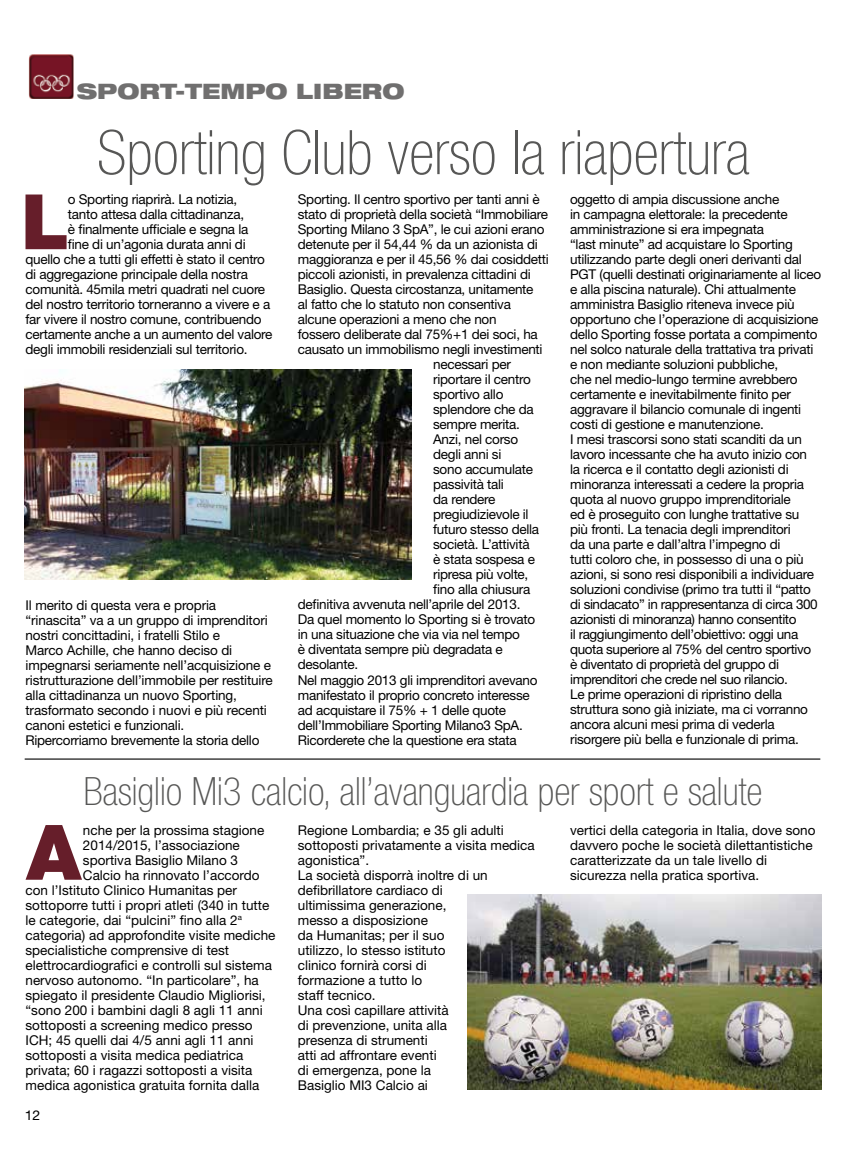
<style>
.page{position:relative;width:851px;height:1149px;background:#fff}
.page>*{position:absolute;margin:0;border:0;box-sizing:border-box;transform-origin:0 0}
.t1{font:900 76.5px "Helvetica Neue LT Std";color:#661e2a}
.t2{font:100 condensed 61.5px "Helvetica Neue LT Std";color:#575756}
.t3{font:100 condensed 39px "Helvetica Neue LT Std";color:#575756}
.t4{font:900 expanded 21.3px "Helvetica Neue LT Std";color:#706f6f}
.t5{font:13.5px/15px "Helvetica Neue LT Std";letter-spacing:-.02em;color:#000}
.t6{font:13.5px/15px "Helvetica Neue LT Std";color:#000}
.t7{font:13.5px "Helvetica Neue LT Std";letter-spacing:-.02em;color:#000;scale:1.04 1}
</style>
<div class="page">
<img style="left:30px;top:55px;width:43px;height:43px">
<div style="left:26px;top:51px;width:51px;height:51px;border:3px solid #fff"></div>
<img style="left:467px;top:894px;width:354px;height:195px">
<img style="left:25px;top:369px;width:387px;height:210px">
<hr style="left:25px;top:758px;width:795px;height:1px;background:#000">
<h3 class="t4" style="left:77px;top:77px;width:329px">SPORT-TEMPO LIBERO</h3>
<h2 class="t2" style="left:97px;top:118px;width:654px">Sporting Club verso la riapertura</h2>
<h1 class="t1" style="left:21px;top:176px;width:50px">L</h1>
<p class="t5" style="left:68px;top:192px;width:171px">o Sporting riaprirà. La notizia,</p>
<p class="t5" style="left:68px;top:207px;width:178px">tanto attesa dalla cittadinanza,</p>
<p class="t5" style="left:68px;top:222px;width:182px">è finalmente ufficiale e segna la</p>
<p class="t5" style="left:68px;top:237px;width:179px">fine di un’agonia durata anni di</p>
<p class="t5" style="left:26px;top:252px;width:241px">quello che a tutti gli effetti è stato il centro</p>
<p class="t5" style="left:26px;top:267px;width:224px">di aggregazione principale della nostra</p>
<p class="t5" style="left:26px;top:282px;width:241px">comunità. 45mila metri quadrati nel cuore</p>
<p class="t5" style="left:26px;top:297px;width:246px">del nostro territorio torneranno a vivere e a</p>
<p class="t5" style="left:26px;top:312px;width:238px">far vivere il nostro comune, contribuendo</p>
<p class="t5" style="left:26px;top:327px;width:248px">certamente anche a un aumento del valore</p>
<p class="t5" style="left:26px;top:342px;width:223px">degli immobili residenziali sul territorio.</p>
<p class="t5" style="left:26px;top:597px;width:249px">Il merito di questa vera e propria “rinascita” va a un gruppo di imprenditori nostri concittadini, i fratelli Stilo e<br>Marco Achille, che hanno deciso di impegnarsi seriamente nell’acquisizione e ristrutturazione dell’immobile per restituire alla cittadinanza un nuovo Sporting, trasformato secondo i nuovi e più recenti canoni estetici e funzionali.<br>Ripercorriamo brevemente la storia dello</p>
<p class="t5" style="left:298px;top:191px;width:243px">Sporting. Il centro sportivo per tanti anni è</p>
<p class="t5" style="left:298px;top:206px;width:252px">stato di proprietà della società “Immobiliare</p>
<p class="t5" style="left:298px;top:221px;width:248px">Sporting Milano 3 SpA”, le cui azioni erano</p>
<p class="t5" style="left:298px;top:236px;width:241px">detenute per il 54,44 % da un azionista di</p>
<p class="t5" style="left:298px;top:251px;width:252px">maggioranza e per il 45,56 % dai cosiddetti</p>
<p class="t5" style="left:298px;top:266px;width:234px">piccoli azionisti, in prevalenza cittadini di</p>
<p class="t5" style="left:298px;top:281px;width:237px">Basiglio. Questa circostanza, unitamente</p>
<p class="t5" style="left:298px;top:296px;width:215px">al fatto che lo statuto non consentiva</p>
<p class="t5" style="left:298px;top:311px;width:200px">alcune operazioni a meno che non</p>
<p class="t5" style="left:298px;top:326px;width:241px">fossero deliberate dal 75%+1 dei soci, ha</p>
<p class="t5" style="left:298px;top:341px;width:246px">causato un immobilismo negli investimenti</p>
<p class="t5" style="left:433px;top:356px;width:79px">necessari per</p>
<p class="t5" style="left:433px;top:371px;width:99px">riportare il centro</p>
<p class="t5" style="left:433px;top:386px;width:72px">sportivo allo</p>
<p class="t5" style="left:433px;top:401px;width:102px">splendore che da</p>
<p class="t5" style="left:433px;top:416px;width:88px">sempre merita.</p>
<p class="t5" style="left:433px;top:431px;width:86px">Anzi, nel corso</p>
<p class="t5" style="left:433px;top:446px;width:70px">degli anni si</p>
<p class="t5" style="left:433px;top:461px;width:101px">sono accumulate</p>
<p class="t5" style="left:433px;top:476px;width:72px">passività tali</p>
<p class="t5" style="left:433px;top:491px;width:64px">da rendere</p>
<p class="t5" style="left:433px;top:506px;width:97px">pregiudizievole il</p>
<p class="t5" style="left:433px;top:521px;width:107px">futuro stesso della</p>
<p class="t5" style="left:433px;top:536px;width:98px">società. L’attività</p>
<p class="t5" style="left:433px;top:551px;width:103px">è stata sospesa e</p>
<p class="t5" style="left:433px;top:566px;width:97px">ripresa più volte,</p>
<p class="t5" style="left:433px;top:581px;width:99px">fino alla chiusura</p>
<p class="t5" style="left:298px;top:596px;width:224px">definitiva avvenuta nell’aprile del 2013.</p>
<p class="t5" style="left:298px;top:611px;width:239px">Da quel momento lo Sporting si è trovato</p>
<p class="t5" style="left:298px;top:626px;width:224px">in una situazione che via via nel tempo</p>
<p class="t5" style="left:298px;top:641px;width:206px">è diventata sempre più degradata e</p>
<p class="t5" style="left:298px;top:656px;width:62px">desolante.</p>
<p class="t5" style="left:298px;top:671px;width:241px">Nel maggio 2013 gli imprenditori avevano</p>
<p class="t5" style="left:298px;top:686px;width:233px">manifestato il proprio concreto interesse</p>
<p class="t5" style="left:298px;top:701px;width:210px">ad acquistare il 75% + 1 delle quote</p>
<p class="t5" style="left:298px;top:716px;width:226px">dell’Immobiliare Sporting Milano3 SpA.</p>
<p class="t5" style="left:298px;top:731px;width:220px">Ricorderete che la questione era stata</p>
<p class="t5" style="left:570px;top:191px;width:252px">oggetto di ampia discussione anche<br>in campagna elettorale: la precedente amministrazione si era impegnata<br>“last minute” ad acquistare lo Sporting utilizzando parte degli oneri derivanti dal PGT (quelli destinati originariamente al liceo e alla piscina naturale). Chi attualmente amministra Basiglio riteneva invece più opportuno che l’operazione di acquisizione dello Sporting fosse portata a compimento nel solco naturale della trattativa tra privati e non mediante soluzioni pubbliche,<br>che nel medio-lungo termine avrebbero certamente e inevitabilmente finito per aggravare il bilancio comunale di ingenti costi di gestione e manutenzione.<br>I mesi trascorsi sono stati scanditi da un lavoro incessante che ha avuto inizio con<br>la ricerca e il contatto degli azionisti di minoranza interessati a cedere la propria quota al nuovo gruppo imprenditoriale<br>ed è proseguito con lunghe trattative su<br>più fronti. La tenacia degli imprenditori<br>da una parte e dall’altra l’impegno di<br>tutti coloro che, in possesso di una o più azioni, si sono resi disponibili a individuare soluzioni condivise (primo tra tutti il “patto di sindacato” in rappresentanza di circa 300 azionisti di minoranza) hanno consentito<br>il raggiungimento dell’obiettivo: oggi una quota superiore al 75% del centro sportivo è diventato di proprietà del gruppo di imprenditori che crede nel suo rilancio.<br>Le prime operazioni di ripristino della struttura sono già iniziate, ma ci vorranno ancora alcuni mesi prima di vederla risorgere più bella e funzionale di prima.</p>
<h3 class="t3" style="left:83px;top:768px;width:680px">Basiglio Mi3 calcio, all’avanguardia per sport e salute</h3>
<h1 class="t1" style="left:26px;top:806px;width:57px">A</h1>
<p class="t6" style="left:83px;top:822px;width:183px">nche per la prossima stagione</p>
<p class="t6" style="left:83px;top:837px;width:158px">2014/2015, l’associazione</p>
<p class="t6" style="left:83px;top:852px;width:157px">sportiva Basiglio Milano 3</p>
<p class="t6" style="left:83px;top:867px;width:178px">Calcio ha rinnovato l’accordo</p>
<p class="t6" style="left:26px;top:882px;width:213px">con l’Istituto Clinico Humanitas per</p>
<p class="t6" style="left:26px;top:897px;width:245px">sottoporre tutti i propri atleti (340 in tutte</p>
<p class="t6" style="left:26px;top:912px;width:218px">le categorie, dai “pulcini” fino alla 2<sup>a</sup></p>
<p class="t6" style="left:26px;top:927px;width:251px">categoria) ad approfondite visite mediche</p>
<p class="t6" style="left:26px;top:942px;width:205px">specialistiche comprensive di test</p>
<p class="t6" style="left:26px;top:957px;width:248px">elettrocardiografici e controlli sul sistema</p>
<p class="t6" style="left:26px;top:972px;width:235px">nervoso autonomo. “In particolare”, ha</p>
<p class="t6" style="left:26px;top:987px;width:242px">spiegato il presidente Claudio Migliorisi,</p>
<p class="t6" style="left:26px;top:1002px;width:239px">“sono 200 i bambini dagli 8 agli 11 anni</p>
<p class="t6" style="left:26px;top:1017px;width:228px">sottoposti a screening medico presso</p>
<p class="t6" style="left:26px;top:1032px;width:229px">ICH; 45 quelli dai 4/5 anni agli 11 anni</p>
<p class="t6" style="left:26px;top:1047px;width:219px">sottoposti a visita medica pediatrica</p>
<p class="t6" style="left:26px;top:1062px;width:228px">privata; 60 i ragazzi sottoposti a visita</p>
<p class="t6" style="left:26px;top:1077px;width:235px">medica agonistica gratuita fornita dalla</p>
<p class="t7" style="left:25px;top:1106px;width:17px">12</p>
<p class="t6" style="left:298px;top:822px;width:238px">Regione Lombardia; e 35 gli adulti sottoposti privatamente a visita medica agonistica”.<br>La società disporrà inoltre di un defibrillatore cardiaco di<br>ultimissima generazione,<br>messo a disposizione<br>da Humanitas; per il suo<br>utilizzo, lo stesso istituto<br>clinico fornirà corsi di<br>formazione a tutto lo<br>staff tecnico.<br>Una così capillare attività<br>di prevenzione, unita alla<br>presenza di strumenti<br>atti ad affrontare eventi<br>di emergenza, pone la<br>Basiglio MI3 Calcio ai</p>
<p class="t6" style="left:570px;top:821px;width:247px">vertici della categoria in Italia, dove sono davvero poche le società dilettantistiche caratterizzate da un tale livello di sicurezza nella pratica sportiva.</p>
</div>
